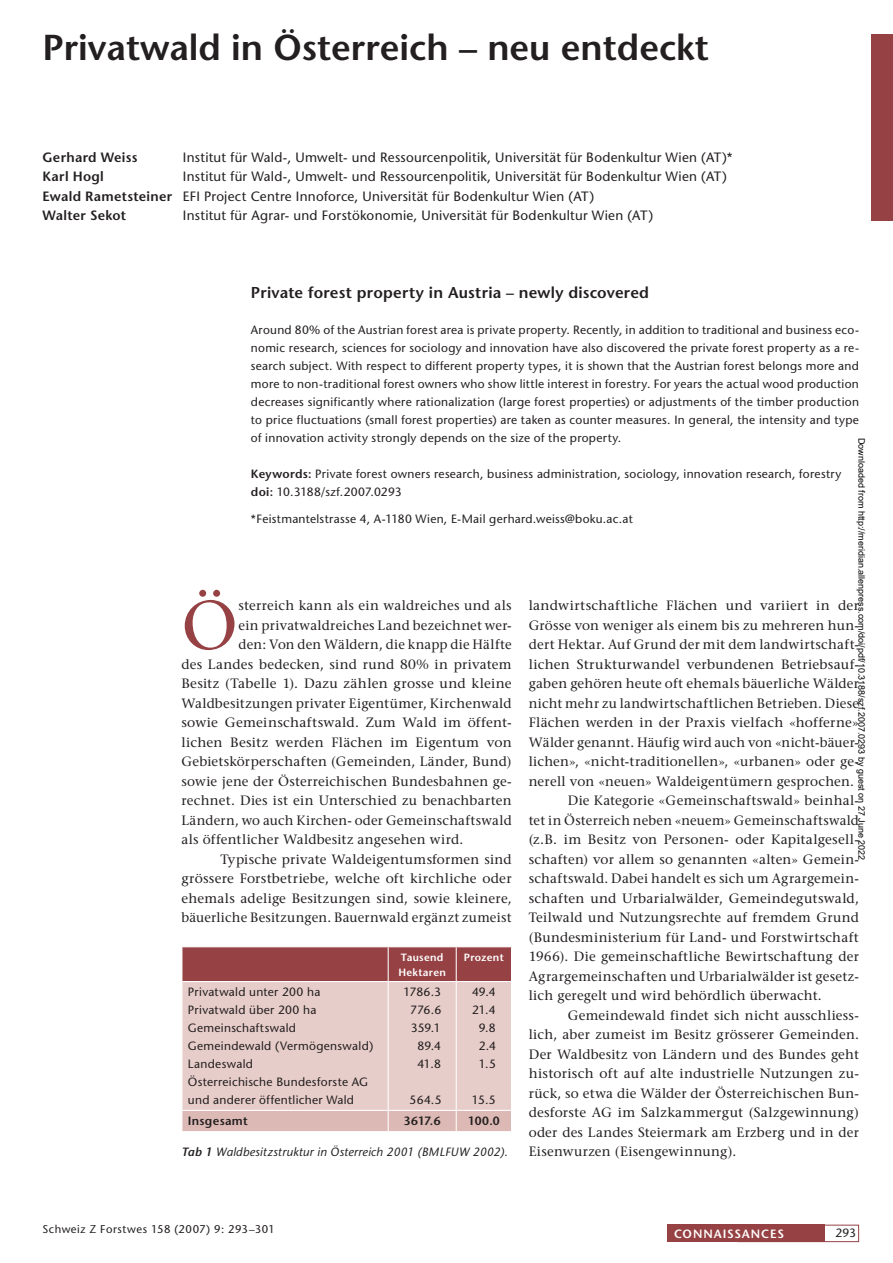
<style>
.page{position:relative;width:893px;height:1263px;background:#fff}
.page>*{position:absolute;margin:0;border:0;box-sizing:border-box;transform-origin:0 0}
.t1{font:500 69.15px "Stone Serif Std";color:#964244}
.t2{font:600 36px "Stone Sans Std";color:#231f20}
.t3{font:600 15.75px "Stone Sans Std";letter-spacing:.015em;color:#231f20}
.t4{font:500 13.5px "Stone Serif Std";letter-spacing:.02em;color:#231f20}
.t5{font:500 13.5px/19.5px "Stone Sans Std";letter-spacing:.02em;color:#231f20}
.t6{font:600 13.5px "Stone Sans Std";letter-spacing:.025em;color:#231f20}
.t7{font:500 12px/18px "Stone Sans Std";letter-spacing:.025em;color:#231f20}
.t8{font:italic 500 12px "Stone Sans Std";letter-spacing:.015em;color:#231f20}
.t9{font:500 12px/18px "Stone Sans Std";color:#231f20;text-align:right}
.t10{font:600 12px "Stone Sans Std";letter-spacing:.02em;color:#231f20}
.t11{font:600 12px "Stone Sans Std";letter-spacing:.075em;color:#fff}
.t12{font:500 11.25px "Stone Sans Std";letter-spacing:.045em;color:#231f20}
.t13{font:600 10.5px/15px "Stone Sans Std";letter-spacing:.035em;color:#fff}
.t14{font:9px "Arial";color:#000}
.s1{font-weight:600}
</style>
<div class="page">
<div style="left:872px;top:34px;width:21px;height:186px;background:#964244"></div>
<div style="left:737px;top:1225px;width:122px;height:17px;border:1px solid #964244"></div>
<div style="left:668px;top:1225px;width:157px;height:17px;background:#964244"></div>
<svg style="left:182px;top:947px;width:330px;height:184px;background:#d8b3b0"></svg>
<h2 class="t2" style="left:42px;top:26px;width:668px">Privatwald in Österreich – neu entdeckt</h2>
<p class="t6" style="left:42px;top:149px;width:97px">Gerhard Weiss</p>
<p class="t5" style="left:183px;top:147px;width:551px">Institut für Wald-, Umwelt- und Ressourcenpolitik, Universität für Bodenkultur Wien (AT)*</p>
<p class="t6" style="left:42px;top:168px;width:63px">Karl Hogl</p>
<p class="t5" style="left:42px;top:167px;width:686px;text-indent:140px">Institut für Wald-, Umwelt- und Ressourcenpolitik, Universität für Bodenkultur Wien (AT)<br><span class="s1">Ewald Rametsteiner</span> EFI Project Centre Innoforce, Universität für Bodenkultur Wien (AT)<br><span class="s1">Walter Sekot</span></p>
<p class="t5" style="left:183px;top:206px;width:472px">Institut für Agrar- und Forstökonomie, Universität für Bodenkultur Wien (AT)</p>
<p class="t3" style="left:251px;top:283px;width:400px">Private forest property in Austria – newly discovered</p>
<p class="t7" style="left:251px;top:321px;width:610px;text-align:justify">Around 80% of the Austrian forest area is private property. Recently, in addition to traditional and business eco&shy;nomic research, sciences for sociology and innovation have also discovered the private forest property as a re&shy;search subject. With respect to different property types, it is shown that the Austrian forest belongs more and more to non-traditional forest owners who show little interest in forestry. For years the actual wood production decreases significantly where rationalization (large forest properties) or adjustments of the timber production to price fluctuations (small forest properties) are taken as counter measures. In general, the intensity and type of innovation activity strongly depends on the size of the property.</p>
<p class="t7" style="left:251px;top:465px;width:592px"><span class="s1">Keywords:</span> Private forest owners research, business administration, sociology, innovation research, forestry <span class="s1">doi:</span> 10.3188/szf.2007.0293</p>
<p class="t7" style="left:251px;top:510px;width:384px">*Feistmantelstrasse 4, A-1180 Wien, E-Mail gerhard.weiss@boku.ac.at</p>
<p class="t14" style="left:865px;top:438px;width:424px;rotate:90deg">Downloaded from http://meridian.allenpress.com/doi/pdf/10.3188/szf.2007.0293 by guest on 27 June 2022</p>
<h1 class="t1" style="left:181px;top:584px;width:58px">Ö</h1>
<p class="t4" style="left:238px;top:597px;width:275px">sterreich kann als ein waldreiches und als</p>
<p class="t4" style="left:529px;top:597px;width:332px">landwirtschaftliche Flächen und variiert in der</p>
<p class="t4" style="left:529px;top:617px;width:332px">Grösse von weniger als einem bis zu mehreren hun-</p>
<p class="t4" style="left:529px;top:636px;width:332px">dert Hektar. Auf Grund der mit dem landwirtschaft-</p>
<p class="t4" style="left:529px;top:656px;width:331px">lichen Strukturwandel verbundenen Betriebsauf-</p>
<p class="t4" style="left:529px;top:675px;width:332px">gaben gehören heute oft ehemals bäuerliche Wälder</p>
<p class="t4" style="left:529px;top:695px;width:332px">nicht mehr zu landwirtschaftlichen Betrieben. Die-se</p>
<p class="t4" style="left:529px;top:714px;width:332px">Flächen werden in der Praxis vielfach «hofferne»</p>
<p class="t4" style="left:529px;top:734px;width:331px">Wälder genannt. Häufig wird auch von «nicht-bäuer-</p>
<p class="t4" style="left:529px;top:753px;width:332px">lichen», «nicht-traditionellen», «urbanen» oder ge-</p>
<p class="t4" style="left:529px;top:773px;width:327px">nerell von «neuen» Waldeigentümern gesprochen.</p>
<p class="t4" style="left:568px;top:792px;width:293px">Die Kategorie «Gemeinschaftswald» beinhal-</p>
<p class="t4" style="left:529px;top:812px;width:332px">tet in Österreich neben «neuem» Gemeinschaftswald</p>
<p class="t4" style="left:529px;top:831px;width:332px">(z.B. im Besitz von Personen- oder Kapitalgesell-</p>
<p class="t4" style="left:529px;top:851px;width:332px">schaften) vor allem so genannten «alten» Gemein-</p>
<p class="t4" style="left:529px;top:870px;width:332px">schaftswald. Dabei handelt es sich um Agrargemein-</p>
<p class="t4" style="left:529px;top:890px;width:332px">schaften und Urbarialwälder, Gemeindegutswald,</p>
<p class="t4" style="left:529px;top:909px;width:332px">Teilwald und Nutzungsrechte auf fremdem Grund</p>
<p class="t4" style="left:529px;top:929px;width:332px">(Bundesministerium für Land- und Forstwirtschaft</p>
<p class="t4" style="left:529px;top:948px;width:332px">1966). Die gemeinschaftliche Bewirtschaftung der</p>
<p class="t4" style="left:529px;top:968px;width:332px">Agrargemeinschaften und Urbarialwälder ist gesetz-</p>
<p class="t4" style="left:529px;top:987px;width:294px">lich geregelt und wird behördlich überwacht.</p>
<p class="t4" style="left:568px;top:1007px;width:293px">Gemeindewald findet sich nicht ausschliess-</p>
<p class="t4" style="left:529px;top:1026px;width:332px">lich, aber zumeist im Besitz grösserer Gemeinden.</p>
<p class="t4" style="left:529px;top:1046px;width:332px">Der Waldbesitz von Ländern und des Bundes geht</p>
<p class="t4" style="left:529px;top:1065px;width:332px">historisch oft auf alte industrielle Nutzungen zu-</p>
<p class="t4" style="left:529px;top:1085px;width:332px">rück, so etwa die Wälder der Österreichischen Bun-</p>
<p class="t4" style="left:529px;top:1104px;width:332px">desforste AG im Salzkammergut (Salzgewinnung)</p>
<p class="t4" style="left:529px;top:1124px;width:332px">oder des Landes Steiermark am Erzberg und in der</p>
<p class="t4" style="left:529px;top:1143px;width:209px">Eisenwurzen (Eisengewinnung).</p>
<p class="t4" style="left:238px;top:617px;width:275px">ein privatwaldreiches Land bezeichnet wer-</p>
<p class="t4" style="left:238px;top:636px;width:275px">den: Von den Wäldern, die knapp die Hälfte</p>
<p class="t4" style="left:181px;top:656px;width:332px">des Landes bedecken, sind rund 80% in privatem</p>
<p class="t4" style="left:181px;top:675px;width:332px">Besitz (Tabelle 1). Dazu zählen grosse und kleine</p>
<p class="t4" style="left:181px;top:695px;width:332px">Waldbesitzungen privater Eigentümer, Kirchenwald</p>
<p class="t4" style="left:181px;top:714px;width:332px">sowie Gemeinschaftswald. Zum Wald im öffent-</p>
<p class="t4" style="left:181px;top:734px;width:332px">lichen Besitz werden Flächen im Eigentum von</p>
<p class="t4" style="left:181px;top:753px;width:332px">Gebietskörperschaften (Gemeinden, Länder, Bund)</p>
<p class="t4" style="left:181px;top:773px;width:332px">sowie jene der Österreichischen Bundesbahnen ge-</p>
<p class="t4" style="left:181px;top:792px;width:332px">rechnet. Dies ist ein Unterschied zu benachbarten</p>
<p class="t4" style="left:181px;top:812px;width:332px">Ländern, wo auch Kirchen- oder Gemeinschaftswald</p>
<p class="t4" style="left:181px;top:831px;width:283px">als öffentlicher Waldbesitz angesehen wird.</p>
<p class="t4" style="left:220px;top:851px;width:293px">Typische private Waldeigentumsformen sind</p>
<p class="t4" style="left:181px;top:870px;width:332px">grössere Forstbetriebe, welche oft kirchliche oder</p>
<p class="t4" style="left:181px;top:890px;width:332px">ehemals adelige Besitzungen sind, sowie kleinere,</p>
<p class="t4" style="left:181px;top:909px;width:332px">bäuerliche Besitzungen. Bauernwald ergänzt zumeist</p>
<p class="t13" style="left:398px;top:949px;width:49px">Tausend<br>Hektaren</p>
<p class="t13" style="left:464px;top:949px;width:41px">Prozent</p>
<p class="t7" style="left:188px;top:983px;width:187px">Privatwald unter 200 ha<br>Privatwald über 200 ha<br>Gemeinschaftswald<br>Gemeindewald (Vermögenswald)<br>Landeswald<br>Österreichische Bundesforste AG und anderer öffentlicher Wald</p>
<p class="t9" style="left:403px;top:983px;width:39px">1786.3<br>776.6<br>359.1<br>89.4<br>41.8</p>
<p class="t7" style="left:472px;top:983px;width:26px;text-align:center">49.4<br>21.4<br>9.8<br>2.4<br>1.5</p>
<p class="t7" style="left:472px;top:1091px;width:25px">15.5</p>
<p class="t7" style="left:410px;top:1091px;width:34px">564.5</p>
<p class="t10" style="left:188px;top:1114px;width:61px">I nsgesamt</p>
<p class="t10" style="left:404px;top:1114px;width:38px">3617.6</p>
<p class="t10" style="left:468px;top:1114px;width:33px">100.0</p>
<p class="t8" style="left:181px;top:1145px;width:328px"><span class="s1">Tab 1</span> Waldbesitzstruktur in Österreich 2001 (BMLFUW 2002).</p>
<p class="t12" style="left:42px;top:1222px;width:234px">Schweiz Z Forstwes 158 (2007) 9: 293–301</p>
<p class="t11" style="left:674px;top:1226px;width:112px">connaissances</p>
<p class="t7" style="left:835px;top:1224px;width:22px">293</p>
</div>
